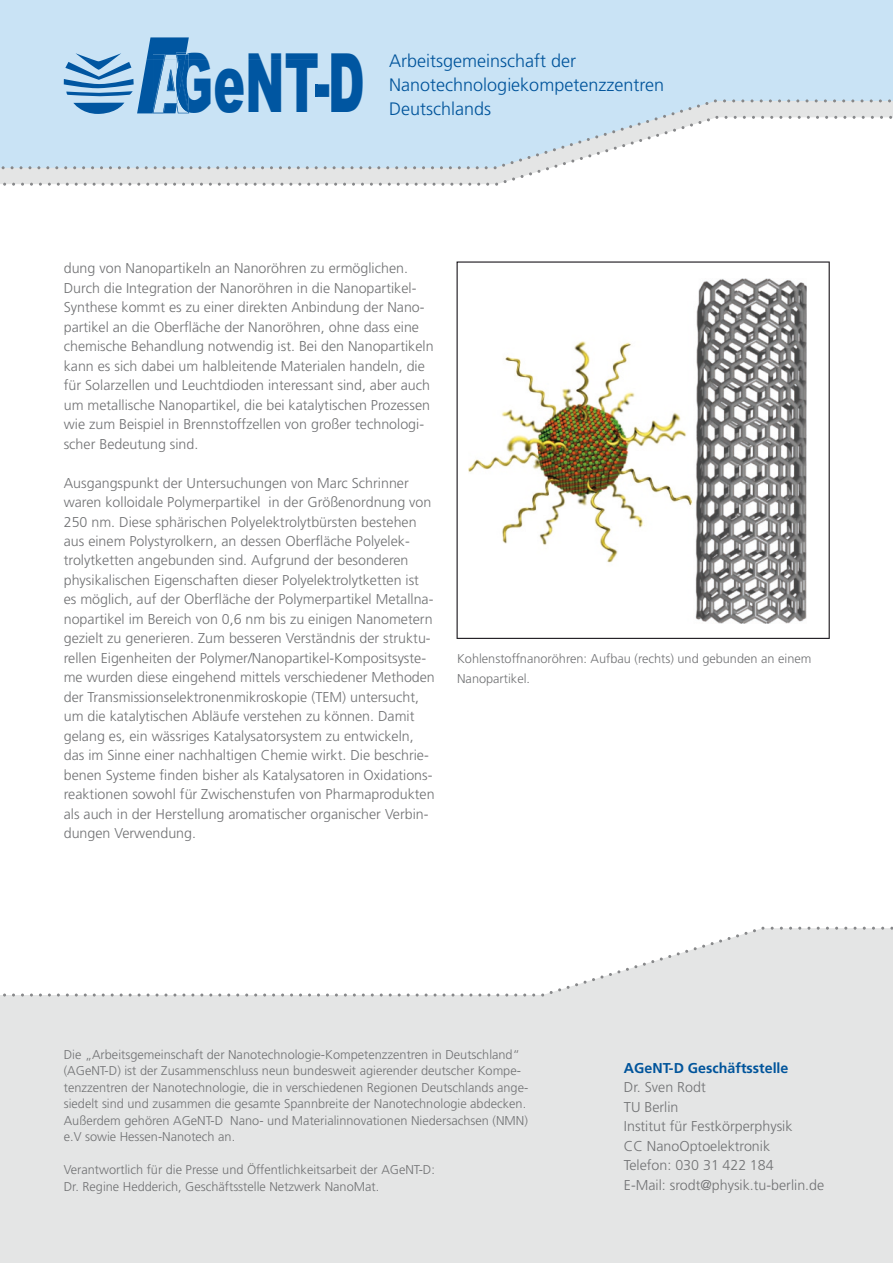
<style>
.page{position:relative;width:893px;height:1263px;background:#fff}
.page>*{position:absolute;margin:0;border:0;box-sizing:border-box;transform-origin:0 0}
.t1{font:900 81.9px "Arial";color:#0056a1;scale:.58 1}
.t2{font:300 18px/24px "Frutiger LT";color:#00549b}
.t3{font:300 14.25px/19.5px "Frutiger LT";color:#717274}
.t4{font:700 14.25px "Frutiger LT";color:#00549b}
.t5{font:300 12.75px/16.5px "Frutiger LT";color:#717274}
.s1{color:#c9e3f5}
</style>
<div class="page">
<svg style="left:0;top:927px;width:893px;height:82px"></svg>
<div style="left:0;top:0;width:893px;height:60px;background:#c9e3f5"></div>
<div style="left:0;top:1009px;width:893px;height:254px;background:#e4e5e5"></div>
<svg style="left:0;top:37px;width:893px;height:149px"></svg>
<svg style="left:457px;top:261px;width:373px;height:378px"></svg>
<h1 class="t1" style="left:153px;top:23px;width:367px"><span class="s1">A</span>GeNT-D</h1>
<p class="t2" style="left:389px;top:49px;width:276px">Arbeitsgemeinschaft der<br>Nanotechnologiekompetenzzentren<br>Deutschlands</p>
<p class="t3" style="left:64px;top:259px;width:371px">dung von Nanopartikeln an Nanoröhren zu ermöglichen.<br>Durch die Integration der Nanoröhren in die Nanopartikel-Synthese kommt es zu einer direkten Anbindung der Nano&shy;partikel an die Oberfläche der Nanoröhren, ohne dass eine chemische Behandlung notwendig ist. Bei den Nanopartikeln kann es sich dabei um halbleitende Materialen handeln, die für Solarzellen und Leuchtdioden interessant sind, aber auch um metallische Nanopartikel, die bei katalytischen Prozessen wie zum Beispiel in Brennstoffzellen von großer technologi&shy;scher Bedeutung sind.</p>
<p class="t3" style="left:64px;top:473px;width:373px">Ausgangspunkt der Untersuchungen von Marc Schrinner waren kolloidale Polymerpartikel in der Größenordnung von 250 nm. Diese sphärischen Polyelektrolytbürsten bestehen aus einem Polystyrolkern, an dessen Oberfläche Polyelek&shy;trolytketten angebunden sind. Aufgrund der besonderen physikalischen Eigenschaften dieser Polyelektrolytketten ist es möglich, auf der Oberfläche der Polymerpartikel Metallna&shy;nopartikel im Bereich von 0,6 nm bis zu einigen Nanometern gezielt zu generieren. Zum besseren Verständnis der struktu&shy;rellen Eigenheiten der Polymer/Nanopartikel-Kompositsyste&shy;me wurden diese eingehend mittels verschiedener Methoden der Transmissionselektronenmikroskopie (TEM) untersucht, um die katalytischen Abläufe verstehen zu können. Damit gelang es, ein wässriges Katalysatorsystem zu entwickeln, das im Sinne einer nachhaltigen Chemie wirkt. Die beschrie&shy;benen Systeme finden bisher als Katalysatoren in Oxidations&shy;reaktionen sowohl für Zwischenstufen von Pharmaprodukten als auch in der Herstellung aromatischer organischer Verbin&shy;dungen Verwendung.</p>
<p class="t5" style="left:457px;top:649px;width:356px;line-height:19.5px">Kohlenstoffnanoröhren: Aufbau (rechts) und gebunden an einem<br>Nanopartikel.</p>
<p class="t5" style="left:64px;top:1046px;width:466px">Die „Arbeitsgemeinschaft der Nanotechnologie-Kompetenzzentren in Deutschland“ (AGeNT-D) ist der Zusammenschluss neun bundesweit agierender deutscher Kompe&shy;tenzzentren der Nanotechnologie, die in verschiedenen Regionen Deutschlands ange&shy;siedelt sind und zusammen die gesamte Spannbreite der Nanotechnologie abdecken.<br>Außerdem gehören AGeNT-D Nano- und Materialinnovationen Niedersachsen (NMN) e.V sowie Hessen-Nanotech an.</p>
<p class="t5" style="left:64px;top:1162px;width:373px">Verantwortlich für die Presse und Öffentlichkeitsarbeit der AGeNT-D:<br>Dr. Regine Hedderich, Geschäftsstelle Netzwerk NanoMat.</p>
<p class="t4" style="left:624px;top:1059px;width:166px">AGeNT-D Geschäftsstelle</p>
<p class="t3" style="left:624px;top:1078px;width:202px">Dr. Sven Rodt<br>TU Berlin<br>Institut für Festkörperphysik<br>CC NanoOptoelektronik<br>Telefon: 030 31 422 184<br>E-Mail: srodt@physik.tu-berlin.de</p>
</div>
